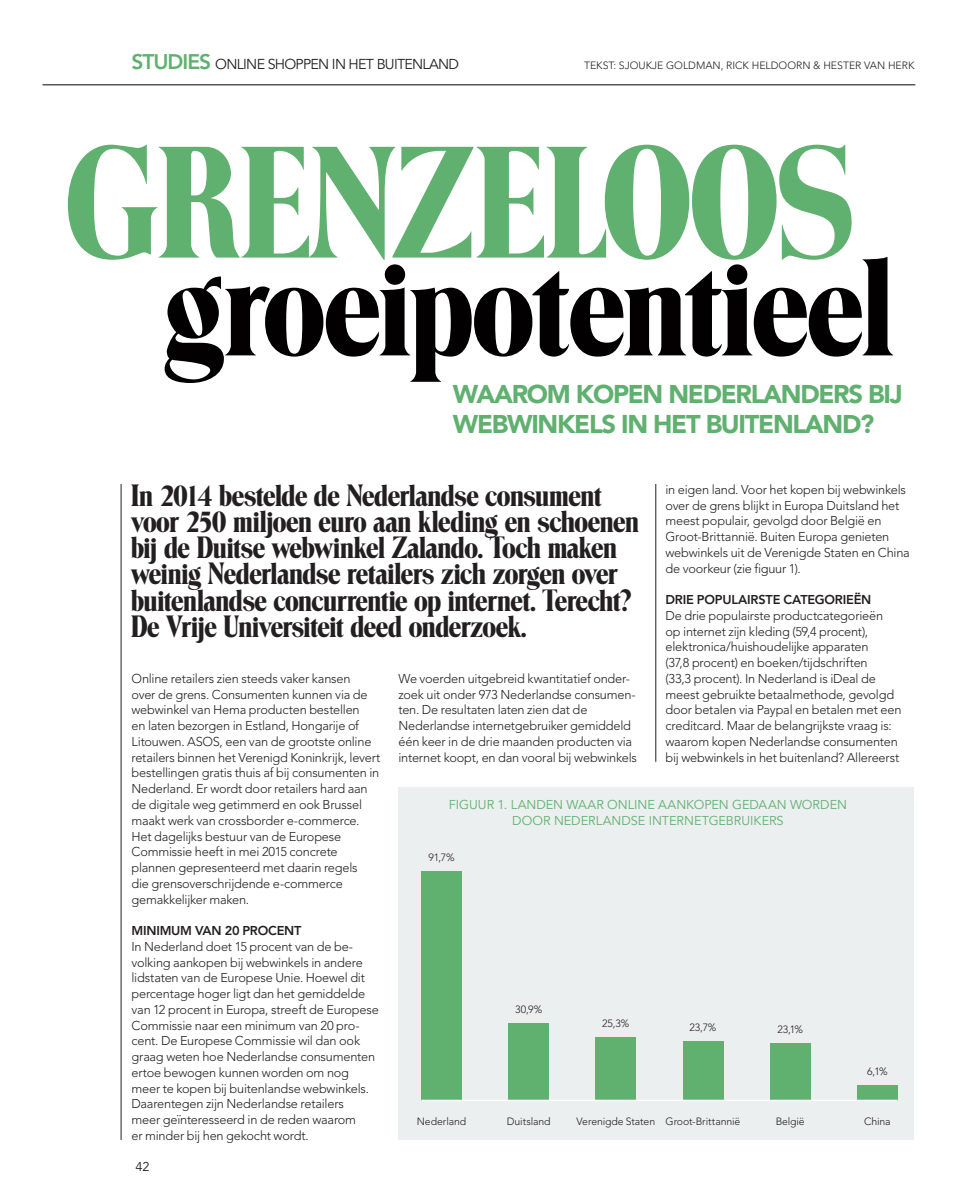
<style>
.page{position:relative;width:957px;height:1191px;background:#fff}
.page>*{position:absolute;margin:0;border:0;box-sizing:border-box;transform-origin:0 0}
.t1{font:135px "Room Troover Roman";letter-spacing:-.04em;color:#60b070}
.t2{font:120px "Room Troover Roman";letter-spacing:-.04em;color:#020000}
.t3{font:26.25px/26.2px "Room Troover Roman";letter-spacing:-.045em;color:#231f20}
.t4{font:900 25.5px/30px "Avenir LT";letter-spacing:-.05em;color:#60b070}
.t5{font:14.25px "Avenir LT";letter-spacing:-.05em;color:#231f20}
.t6{font:300 12.75px/15.8px "Avenir LT";letter-spacing:-.015em;color:#231f20}
.t7{font:12.75px/15.8px "Avenir LT";color:#60b070;text-align:center}
.t8{font:800 12.75px "Avenir LT";letter-spacing:-.015em;color:#231f20}
.t9{font:12.75px "Avenir LT";color:#231f20}
.t10{font:300 10.5px "Avenir LT";letter-spacing:-.005em;color:#231f20}
.s1{font-weight:800;font-size:21px;color:#60b070}
</style>
<div class="page">
<hr style="left:43px;top:84px;width:872px;height:1px;background:#231f20">
<hr style="left:655px;top:484px;width:1px;height:277px;background:#231f20">
<hr style="left:121px;top:484px;width:1px;height:655px;background:#231f20">
<div style="left:398px;top:787px;width:516px;height:353px;background:#ecefef"></div>
<div style="left:421px;top:871px;width:41px;height:229px;background:#60b070"></div>
<div style="left:508px;top:1023px;width:41px;height:77px;background:#60b070"></div>
<div style="left:596px;top:1037px;width:40px;height:63px;background:#60b070"></div>
<div style="left:683px;top:1041px;width:40px;height:59px;background:#60b070"></div>
<div style="left:770px;top:1042px;width:40px;height:58px;background:#60b070"></div>
<div style="left:857px;top:1085px;width:40px;height:15px;background:#60b070"></div>
<hr style="left:421px;top:1099px;width:476px;height:2px;background:#fff">
<p class="t5" style="left:131px;top:55px;width:329px"><span class="s1">STUDIES</span> ONLINE SHOPPEN IN HET BUITENLAND</p>
<p class="t10" style="left:584px;top:59px;width:332px">TEKST: SJOUKJE GOLDMAN, RICK HELDOORN &amp; HESTER VAN HERK</p>
<h1 class="t1" style="left:64px;top:119px;width:793px">GRENZELOOS</h1>
<h2 class="t2" style="left:162px;top:232px;width:735px">groeipotentieel</h2>
<h3 class="t4" style="left:453px;top:379px;width:451px">WAAROM KOPEN NEDERLANDERS BIJ<br>WEBWINKELS IN HET BUITENLAND?</h3>
<p class="t3" style="left:130px;top:482px;width:510px">In 2014 bestelde de Nederlandse consument voor 250 miljoen euro aan kleding en schoenen bij de Duitse webwinkel Zalando. Toch maken weinig Nederlandse retailers zich zorgen over buitenlandse concurrentie op internet. Terecht?<br>De Vrije Universiteit deed onderzoek.</p>
<p class="t6" style="left:665px;top:481px;width:246px">in eigen land. Voor het kopen bij webwinkels over de grens blijkt in Europa Duitsland het meest populair, gevolgd door België en Groot-Brittannië. Buiten Europa genieten webwinkels uit de Verenigde Staten en China de voorkeur (zie figuur 1).</p>
<p class="t8" style="left:665px;top:592px;width:207px">DRIE POPULAIRSTE CATEGORIEËN</p>
<p class="t6" style="left:665px;top:607px;width:237px">De drie populairste productcategorieën op internet zijn kleding (59,4 procent), elektronica/huishoudelijke apparaten<br>(37,8 procent) en boeken/tijdschriften<br>(33,3 procent). In Nederland is iDeal de meest gebruikte betaalmethode, gevolgd door betalen via Paypal en betalen met een creditcard. Maar de belangrijkste vraag is: waarom kopen Nederlandse consumenten bij webwinkels in het buitenland? Allereerst</p>
<p class="t6" style="left:398px;top:670px;width:240px">We voerden uitgebreid kwantitatief onder&shy;zoek uit onder 973 Nederlandse consumen&shy;ten. De resultaten laten zien dat de Nederlandse internetgebruiker gemiddeld één keer in de drie maanden producten via internet koopt, en dan vooral bij webwinkels</p>
<p class="t6" style="left:131px;top:671px;width:250px">Online retailers zien steeds vaker kansen<br>over de grens. Consumenten kunnen via de webwinkel van Hema producten bestellen<br>en laten bezorgen in Estland, Hongarije of Litouwen. ASOS, een van de grootste online retailers binnen het Verenigd Koninkrijk, levert bestellingen gratis thuis af bij consumenten in Nederland. Er wordt door retailers hard aan de digitale weg getimmerd en ook Brussel maakt werk van crossborder e-commerce.<br>Het dagelijks bestuur van de Europese Commissie heeft in mei 2015 concrete plannen gepresenteerd met daarin regels<br>die grensoverschrijdende e-commerce gemakkelijker maken.</p>
<p class="t8" style="left:131px;top:923px;width:171px">MINIMUM VAN 20 PROCENT</p>
<p class="t6" style="left:131px;top:938px;width:249px">In Nederland doet 15 procent van de be&shy;volking aankopen bij webwinkels in andere lidstaten van de Europese Unie. Hoewel dit percentage hoger ligt dan het gemiddelde van 12 procent in Europa, streeft de Europese Commissie naar een minimum van 20 pro&shy;cent. De Europese Commissie wil dan ook graag weten hoe Nederlandse consumenten ertoe bewogen kunnen worden om nog meer te kopen bij buitenlandse webwinkels.<br>Daarentegen zijn Nederlandse retailers<br>meer geïnteresseerd in de reden waarom<br>er minder bij hen gekocht wordt.</p>
<p class="t7" style="left:449px;top:797px;width:399px">FIGUUR 1. LANDEN WAAR ONLINE AANKOPEN GEDAAN WORDEN<br>DOOR NEDERLANDSE INTERNETGEBRUIKERS</p>
<p class="t10" style="left:428px;top:851px;width:28px">91,7%</p>
<p class="t10" style="left:515px;top:1003px;width:29px">30,9%</p>
<p class="t10" style="left:602px;top:1017px;width:29px">25,3%</p>
<p class="t10" style="left:689px;top:1021px;width:28px">23,7%</p>
<p class="t10" style="left:777px;top:1022px;width:27px">23,1%</p>
<p class="t10" style="left:867px;top:1064px;width:22px">6,1%</p>
<p class="t10" style="left:417px;top:1114px;width:51px">Nederland</p>
<p class="t10" style="left:507px;top:1114px;width:45px">Duitsland</p>
<p class="t10" style="left:576px;top:1114px;width:80px">Verenigde Staten</p>
<p class="t10" style="left:775px;top:1114px;width:31px">België</p>
<p class="t10" style="left:864px;top:1114px;width:28px">China</p>
<p class="t10" style="left:665px;top:1114px;width:76px">Groot-Brittannië</p>
<p class="t9" style="left:135px;top:1159px;width:16px">42</p>
</div>
